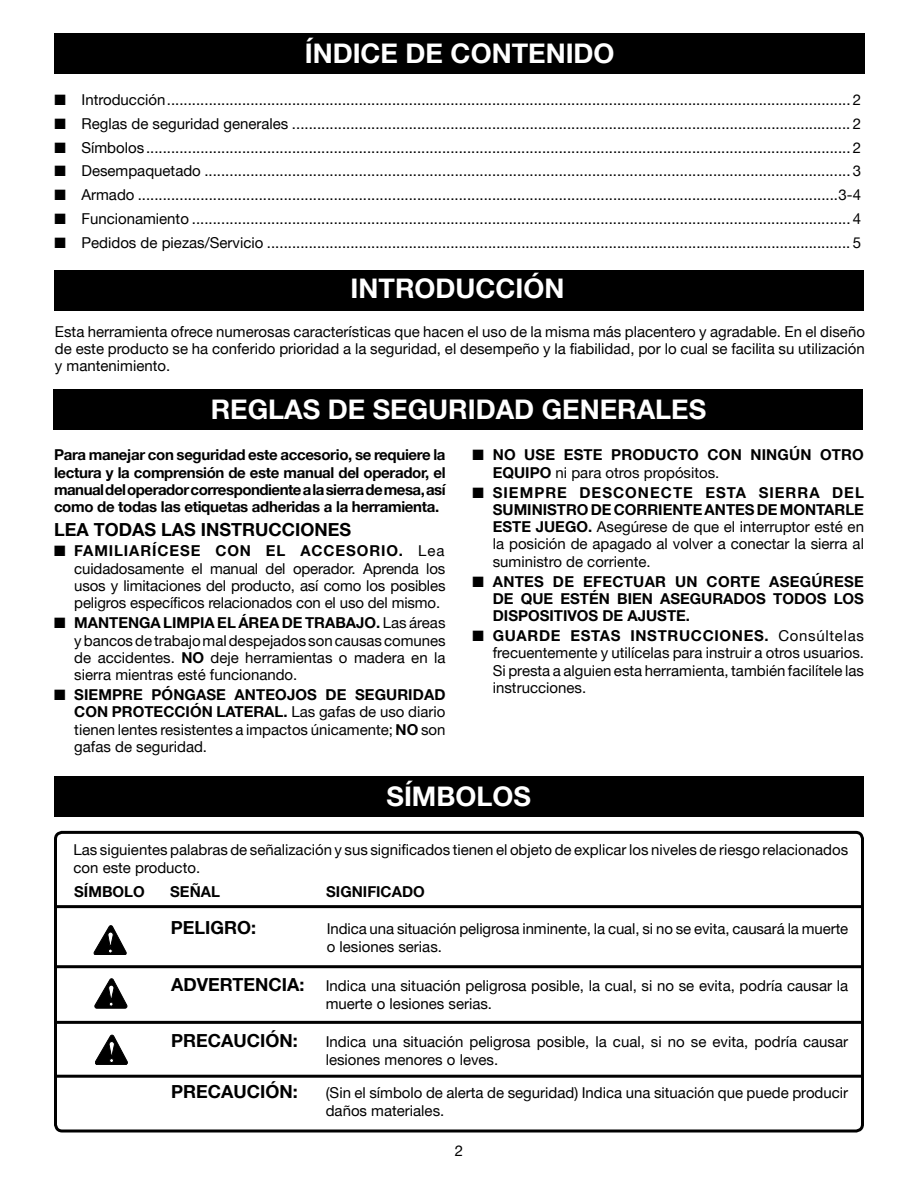
<style>
.page{position:relative;width:918px;height:1188px;background:#fff}
.page>*{position:absolute;margin:0;border:0;box-sizing:border-box;transform-origin:0 0}
.t1{font:700 27px "Helvetica Neue";color:#fff}
.Heading_1{font:700 18px "Helvetica Neue";color:#000}
.Body_Text{font:15px/17.2px "Helvetica Neue";color:#000;text-align:justify}
.Body_Text-2{font:700 15px/17.2px "Helvetica Neue";color:#000;text-align:justify}
.see_figure{font:700 15px "Helvetica Neue";color:#000}
.s1{font-weight:700}
.s2{font-weight:400}
.s3{font-weight:700;font-size:18px}
</style>
<div class="page">
<div style="left:55px;top:34px;width:810px;height:40px;background:#000"></div>
<div style="left:54px;top:270px;width:810px;height:41px;background:#000"></div>
<div style="left:53px;top:389px;width:810px;height:41px;background:#000"></div>
<div style="left:54px;top:776px;width:810px;height:41px;background:#000"></div>
<svg style="left:54px;top:830px;width:810px;height:301px"></svg>
<hr style="left:54px;top:905px;width:808px;height:3px;background:#000">
<hr style="left:54px;top:965px;width:808px;height:3px;background:#000">
<hr style="left:54px;top:1021px;width:808px;height:3px;background:#000">
<svg style="left:94px;top:925px;width:32px;height:30px"></svg>
<svg style="left:95px;top:978px;width:32px;height:30px"></svg>
<hr style="left:55px;top:1075px;width:807px;height:3px;background:#000">
<svg style="left:95px;top:1035px;width:33px;height:29px"></svg>
<p class="t1" style="left:305px;top:37px;width:311px">ÍNDICE DE CONTENIDO</p>
<p class="Body_Text" style="left:54px;top:91px;width:808px">■ Introducción.................................................................................................................................................................... 2</p>
<p class="Body_Text" style="left:54px;top:115px;width:808px">■ Reglas de seguridad generales ...................................................................................................................................... 2</p>
<p class="Body_Text" style="left:54px;top:138px;width:808px">■ Símbolos ......................................................................................................................................................................... 2</p>
<p class="Body_Text" style="left:54px;top:162px;width:808px">■ Desempaquetado ........................................................................................................................................................... 3</p>
<p class="Body_Text" style="left:54px;top:186px;width:808px">■ Armado ........................................................................................................................................................................3-4</p>
<p class="Body_Text" style="left:54px;top:210px;width:808px">■ Funcionamiento .............................................................................................................................................................. 4</p>
<p class="Body_Text" style="left:54px;top:234px;width:808px">■ Pedidos de piezas/Servicio ............................................................................................................................................ 5</p>
<p class="t1" style="left:351px;top:272px;width:215px">INTRODUCCIÓN</p>
<p class="Body_Text" style="left:55px;top:323px;width:812px">Esta herramienta ofrece numerosas características que hacen el uso de la misma más placentero y agradable. En el diseño de este producto se ha conferido prioridad a la seguridad, el desempeño y la fiabilidad, por lo cual se facilita su utilización y mantenimiento.</p>
<p class="t1" style="left:211px;top:393px;width:497px">REGLAS DE SEGURIDAD GENERALES</p>
<p class="Body_Text-2" style="left:54px;top:446px;width:393px">Para manejar con seguridad este accesorio, se requiere la lectura y la comprensión de este manual del operador, el manual del operador correspondiente a la sierra de mesa, así como de todas las etiquetas adheridas a la herramienta.</p>
<p class="Heading_1" style="left:54px;top:519px;width:299px">LEA TODAS LAS INSTRUCCIONES</p>
<p class="Body_Text" style="left:74px;top:542px;width:373px;text-indent:-20px">■ <span class="s1">FAMILIARÍCESE CON EL ACCESORIO.</span> Lea cuidadosamente el manual del operador. Aprenda los usos y limitaciones del producto, así como los posibles peligros específicos relacionados con el uso del mismo.</p>
<p class="Body_Text" style="left:74px;top:614px;width:373px;text-indent:-20px">■ <span class="s1">MANTENGA LIMPIA EL ÁREA DE TRABAJO.</span> Las áreas y bancos de trabajo mal despejados son causas comunes de accidentes. <span class="s1">NO</span> deje herramientas o madera en la sierra mientras esté funcionando.</p>
<p class="Body_Text" style="left:74px;top:686px;width:373px;text-indent:-20px">■ <span class="s1">SIEMPRE PÓNGASE ANTEOJOS DE SEGURIDAD CON PROTECCIÓN LATERAL.</span> Las gafas de uso diario tienen lentes resistentes a impactos únicamente; <span class="s1">NO</span> son gafas de seguridad.</p>
<p class="Body_Text-2" style="left:493px;top:446px;width:373px;text-indent:-20px">■ NO USE ESTE PRODUCTO CON NINGÚN OTRO<br>EQUIPO <span class="s2">ni para otros propósitos.</span></p>
<p class="Body_Text" style="left:493px;top:483px;width:373px;text-indent:-20px">■ <span class="s1">SIEMPRE DESCONECTE ESTA SIERRA DEL SUMINISTRO DE CORRIENTE ANTES DE MONTARLE ESTE JUEGO.</span> Asegúrese de que el interruptor esté en la posición de apagado al volver a conectar la sierra al suministro de corriente.</p>
<p class="Body_Text-2" style="left:493px;top:572px;width:373px;text-indent:-20px">■ ANTES DE EFECTUAR UN CORTE ASEGÚRESE DE QUE ESTÉN BIEN ASEGURADOS TODOS LOS DISPOSITIVOS DE AJUSTE.</p>
<p class="Body_Text" style="left:493px;top:627px;width:373px;text-indent:-20px">■ <span class="s1">GUARDE ESTAS INSTRUCCIONES.</span> Consúltelas frecuentemente y utilícelas para instruir a otros usuarios.<br>Si presta a alguien esta herramienta, también facilítele las instrucciones.</p>
<p class="t1" style="left:387px;top:780px;width:146px">SÍMBOLOS</p>
<p class="Body_Text" style="left:74px;top:841px;width:776px;line-height:18px">Las siguientes palabras de señalización y sus significados tienen el objeto de explicar los niveles de riesgo relacionados con este producto.</p>
<p class="see_figure" style="left:74px;top:883px;width:72px">SÍMBOLO</p>
<p class="see_figure" style="left:170px;top:883px;width:51px">SEÑAL</p>
<p class="see_figure" style="left:326px;top:883px;width:100px">SIGNIFICADO</p>
<p class="Heading_1" style="left:171px;top:917px;width:87px">PELIGRO:</p>
<p class="Body_Text" style="left:327px;top:920px;width:523px;line-height:18px">Indica una situación peligrosa inminente, la cual, si no se evita, causará la muerte o lesiones serias.</p>
<p class="Body_Text" style="left:326px;top:977px;width:524px;line-height:18px;text-indent:-154px"><span class="s3">ADVERTENCIA:</span> Indica una situación peligrosa posible, la cual, si no se evita, podría causar la muerte o lesiones serias.</p>
<p class="Heading_1" style="left:171px;top:1029px;width:128px">PRECAUCIÓN:</p>
<p class="Body_Text" style="left:326px;top:1032px;width:524px;line-height:18px">Indica una situación peligrosa posible, la cual, si no se evita, podría causar lesiones menores o leves.</p>
<p class="Heading_1" style="left:171px;top:1081px;width:128px">PRECAUCIÓN:</p>
<p class="Body_Text" style="left:326px;top:1084px;width:524px;line-height:18px">(Sin el símbolo de alerta de seguridad) Indica una situación que puede producir daños materiales.</p>
<p class="Body_Text" style="left:455px;top:1142px;width:10px">2</p>
</div>
